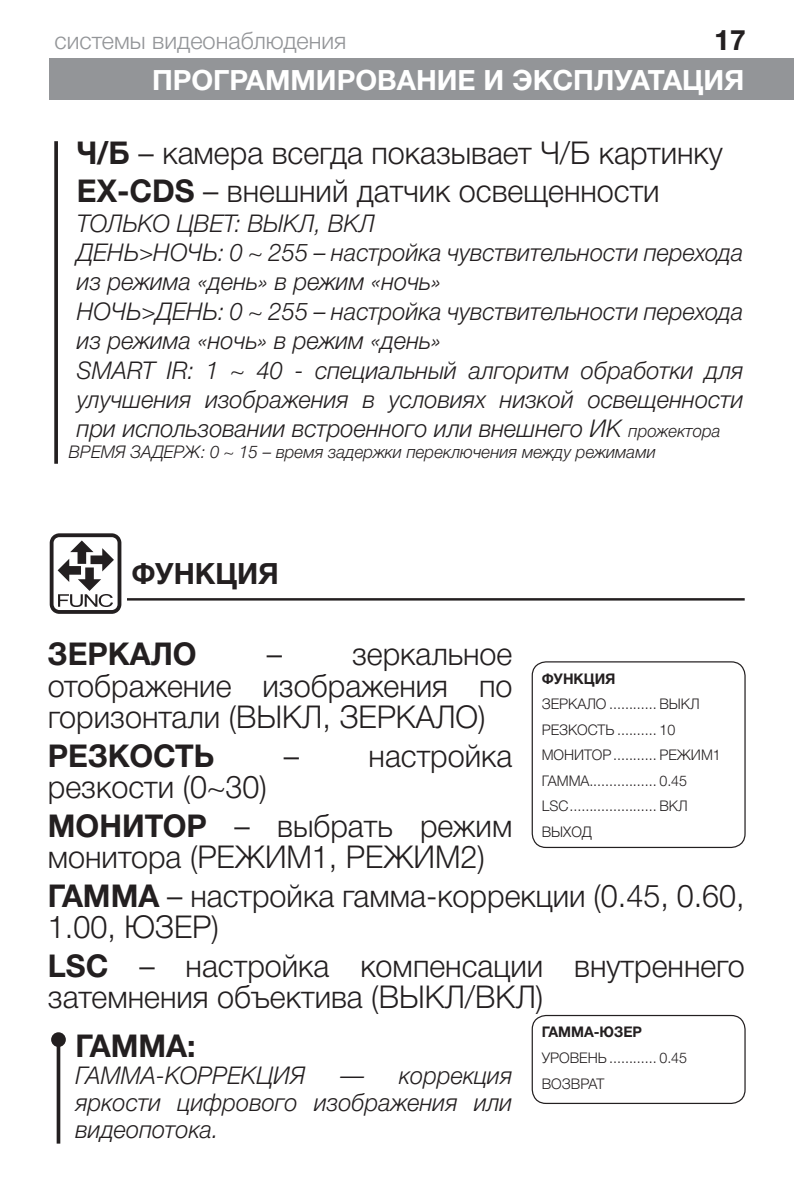
<style>
.page{position:relative;width:794px;height:1191px;background:#fff}
.page>*{position:absolute;margin:0;border:0;box-sizing:border-box;transform-origin:0 0}
.t1{font:31.5px/38.5px "Helvetica 4 Light";color:#231f20}
.t2{font:31.5px "Helvetica 7 Bold";color:#231f20}
.t3{font:29.4px "Helvetica 7 Bold";color:#231f20}
.t4{font:28.35px "Helvetica 7 Bold";color:#231f20}
.t5{font:28px "Helvetica 7 Bold";color:#fff}
.t6{font:24.5px/29.4px "Helvetica 4 Light Italic";color:#231f20}
.t7{font:23.8px "Helvetica 4 Light";color:#939598}
.t8{font:17.5px "Helvetica 4 Light Italic";color:#231f20}
.t9{font:14.7px/25.6px "Helvetica 4 Light";color:#231f20}
.t10{font:14.7px "Helvetica 7 Bold";color:#231f20}
.s1{font-family:"Helvetica 7 Bold"}
.s2{font-size:17.5px}
</style>
<div class="page">
<div style="left:50px;top:59px;width:744px;height:41px;background:#939598"></div>
<svg style="left:54px;top:141px;width:4px;height:323px"></svg>
<hr style="left:48px;top:598px;width:696px;height:2px;background:#231f20">
<div style="left:39px;top:528px;width:88px;height:98px;background:#fff"></div>
<svg style="left:50px;top:533px;width:71px;height:81px"></svg>
<div style="left:531px;top:661px;width:214px;height:187px;border:1px solid #231f20;border-radius:14px"></div>
<div style="left:531px;top:1015px;width:214px;height:89px;border:1px solid #231f20;border-radius:14px"></div>
<hr style="left:57px;top:1039px;width:3px;height:104px;background:#231f20">
<div style="left:51px;top:1032px;width:15px;height:15px;background:#231f20;border-radius:50%"></div>
<p class="t4" style="left:714px;top:24px;width:33px">17</p>
<p class="t5" style="left:152px;top:65px;width:594px">ПРОГРАММИРОВАНИЕ И ЭКСПЛУАТАЦИЯ</p>
<p class="t7" style="left:55px;top:27px;width:293px">системы видеонаблюдения</p>
<p class="t1" style="left:77px;top:134px;width:647px"><span class="s1">Ч/Б</span> – камера всегда показывает Ч/Б картинку<br><span class="s1">EX-CDS</span> – внешний датчик освещенности</p>
<p class="t6" style="left:77px;top:208px;width:668px">ТОЛЬКО ЦВЕТ: ВЫКЛ, ВКЛ<br>ДЕНЬ&gt;НОЧЬ: 0 ~ 255 – настройка чувствительности перехода из режима «день» в режим «ночь»<br>НОЧЬ&gt;ДЕНЬ: 0 ~ 255 – настройка чувствительности перехода из режима «ночь» в режим «день»<br>SMART IR: 1 ~ 40 - специальный алгоритм обработки для улучшения изображения в условиях низкой освещенности при использовании встроенного или внешнего ИК <span class="s2">прожектора</span></p>
<p class="t8" style="left:69px;top:442px;width:588px">ВРЕМЯ ЗАДЕРЖ: 0 ~ 15 – время задержки переключения между режимами</p>
<p class="t3" style="left:131px;top:557px;width:149px">ФУНКЦИЯ</p>
<p class="t2" style="left:48px;top:636px;width:150px">ЗЕРКАЛО</p>
<p class="t1" style="left:48px;top:638px;width:466px;line-height:31.5px;text-align:justify;text-indent:219px">– зеркальное отображение изображения по горизонтали (ВЫКЛ, ЗЕРКАЛО)</p>
<p class="t2" style="left:48px;top:738px;width:168px">РЕЗКОСТЬ</p>
<p class="t1" style="left:284px;top:736px;width:230px">– настройка</p>
<p class="t1" style="left:48px;top:768px;width:466px">резкости (0~30)<br><span class="s1">МОНИТОР</span> – выбрать режим</p>
<p class="t1" style="left:48px;top:838px;width:698px">монитора (РЕЖИМ1, РЕЖИМ2)<br><span class="s1">ГАММА</span> – настройка гамма-коррекции (0.45, 0.60,</p>
<p class="t1" style="left:48px;top:908px;width:698px">1.00, ЮЗЕР)<br><span class="s1">LSC</span> – настройка компенсации внутреннего</p>
<p class="t1" style="left:48px;top:978px;width:497px">затемнения объектива (ВЫКЛ/ВКЛ)</p>
<p class="t2" style="left:76px;top:1028px;width:121px">ГАММА:</p>
<p class="t6" style="left:76px;top:1061px;width:231px">ГАММА-КОРРЕКЦИЯ</p>
<p class="t10" style="left:542px;top:670px;width:75px">ФУНКЦИЯ</p>
<p class="t9" style="left:542px;top:691px;width:180px">ЗЕРКАЛО ............ ВЫКЛ<br>РЕЗКОСТЬ .......... 10<br>МОНИТОР ........... РЕЖИМ1<br>ГАММА................. 0.45<br>LSC ...................... ВКЛ<br>ВЫХОД</p>
<p class="t10" style="left:542px;top:1024px;width:102px">ГАММА-ЮЗЕР</p>
<p class="t9" style="left:542px;top:1045px;width:147px">УРОВЕНЬ ............ 0.45<br>ВОЗВРАТ</p>
<p class="t6" style="left:76px;top:1062px;width:438px;line-height:26.9px;text-align:justify;text-indent:265px">— коррекция яркости цифрового изображения или видеопотока.</p>
</div>
